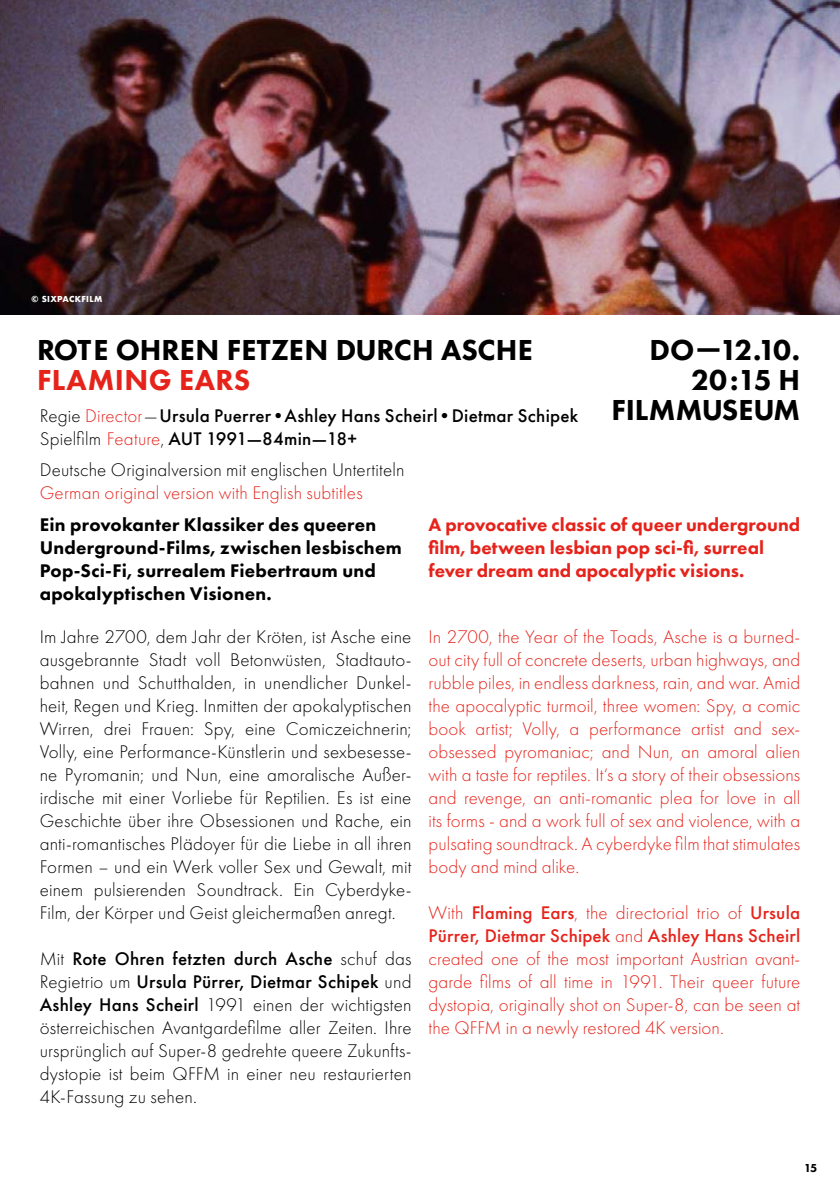
<style>
.page{position:relative;width:840px;height:1191px;background:#fff}
.page>*{position:absolute;margin:0;border:0;box-sizing:border-box;transform-origin:0 0}
.t1{font:800 30px/30px "Futura PT";color:#000;text-align:right}
.t2{font:800 30px "Futura PT";letter-spacing:.015em;color:#e5231b}
.t3{font:300 19px/23px "Futura PT";letter-spacing:.01em;color:#000;text-align:justify}
.t4{font:300 19px/23px "Futura PT";letter-spacing:.005em;color:#e5231b;text-align:justify}
.t5{font:800 19px/23px "Futura PT";letter-spacing:.01em;color:#000}
.t6{font:800 19px/23px "Futura PT";color:#e5231b}
.t7{font:500 19px/23px "Futura PT";letter-spacing:.01em;color:#000}
.t8{font:800 12px "Futura PT";color:#000}
.t9{font:700 8px "Futura";letter-spacing:.04em;color:#fff}
.s1{font-weight:300}
.s2{font-weight:300;color:#e5231b}
.s3{font-weight:800;font-size:30px}
.s4{font-weight:500}
</style>
<div class="page">
<img style="left:0;top:0;width:839px;height:315px">
<p class="t9" style="left:31px;top:293px;width:73px">© SIXPACKFILM</p>
<h1 class="t1" style="left:37px;top:335px;width:497px">ROTE OHREN FETZEN DURCH ASCHE</h1>
<h1 class="t2" style="left:37px;top:361px;width:215px">FLAMING EARS</h1>
<h1 class="t1" style="left:649px;top:335px;width:152px">DO—12.10.<br>20:15 H</h1>
<p class="t7" style="left:40px;top:404px;width:761px"><span class="s1">Regie</span> <span class="s2">Director</span><span class="s1">—</span>Ursula Puerrer•Ashley Hans Scheirl•Dietmar Schipek <span class="s3">FILMMUSEUM<br></span><span class="s1">Spielfilm</span> <span class="s2">Feature</span><span class="s1">,</span> AUT 1991—84min—18+</p>
<p class="t3" style="left:40px;top:459px;width:366px">Deutsche Originalversion mit englischen Untertiteln</p>
<p class="t4" style="left:40px;top:482px;width:324px">German original version with English subtitles</p>
<p class="t5" style="left:40px;top:513px;width:363px">Ein provokanter Klassiker des queeren Underground-Films, zwischen lesbischem Pop-Sci-Fi, surrealem Fiebertraum und apokalyptischen Visionen.</p>
<p class="t3" style="left:40px;top:625px;width:373px">Im Jahre 2700, dem Jahr der Kröten, ist Asche eine ausgebrannte Stadt voll Betonwüsten, Stadtauto&shy;bahnen und Schutthalden, in unendlicher Dunkel&shy;heit, Regen und Krieg. Inmitten der apokalyptischen Wirren, drei Frauen: Spy, eine Comiczeichnerin; Volly, eine Performance-Künstlerin und sexbesesse&shy;ne Pyromanin; und Nun, eine amoralische Außer&shy;irdische mit einer Vorliebe für Reptilien. Es ist eine Geschichte über ihre Obsessionen und Rache, ein anti-romantisches Plädoyer für die Liebe in all ihren Formen – und ein Werk voller Sex und Gewalt, mit einem pulsierenden Soundtrack. Ein Cyberdyke-Film, der Körper und Geist gleichermaßen anregt.</p>
<p class="t3" style="left:40px;top:947px;width:373px">Mit <span class="s4">Rote Ohren fetzten durch Asche</span> schuf das Regietrio um <span class="s4">Ursula Pürrer, Dietmar Schipek</span> und <span class="s4">Ashley Hans Scheirl</span> 1991 einen der wichtigsten österreichischen Avantgardefilme aller Zeiten. Ihre ursprünglich auf Super-8 gedrehte queere Zukunfts&shy;dystopie ist beim QFFM in einer neu restaurierten 4K-Fassung zu sehen.</p>
<p class="t6" style="left:428px;top:513px;width:373px">A provocative classic of queer underground film, between lesbian pop sci-fi, surreal fever dream and apocalyptic visions.</p>
<p class="t4" style="left:428px;top:625px;width:373px">In 2700, the Year of the Toads, Asche is a burned&shy;out city full of concrete deserts, urban highways, and rubble piles, in endless darkness, rain, and war. Amid the apocalyptic turmoil, three women: Spy, a comic book artist; Volly, a performance artist and sex&shy;obsessed pyromaniac; and Nun, an amoral alien with a taste for reptiles. It‘s a story of their obsessions and revenge, an anti-romantic plea for love in all its forms - and a work full of sex and violence, with a pulsating soundtrack. A cyberdyke film that stimulates body and mind alike.</p>
<p class="t4" style="left:428px;top:901px;width:373px">With <span class="s4">Flaming Ears</span>, the directorial trio of <span class="s4">Ursula Pürrer, Dietmar Schipek</span> and <span class="s4">Ashley Hans Scheirl </span>created one of the most important Austrian avant&shy;garde films of all time in 1991. Their queer future dystopia, originally shot on Super-8, can be seen at the QFFM in a newly restored 4K version.</p>
<p class="t8" style="left:803px;top:1160px;width:15px">15</p>
</div>
